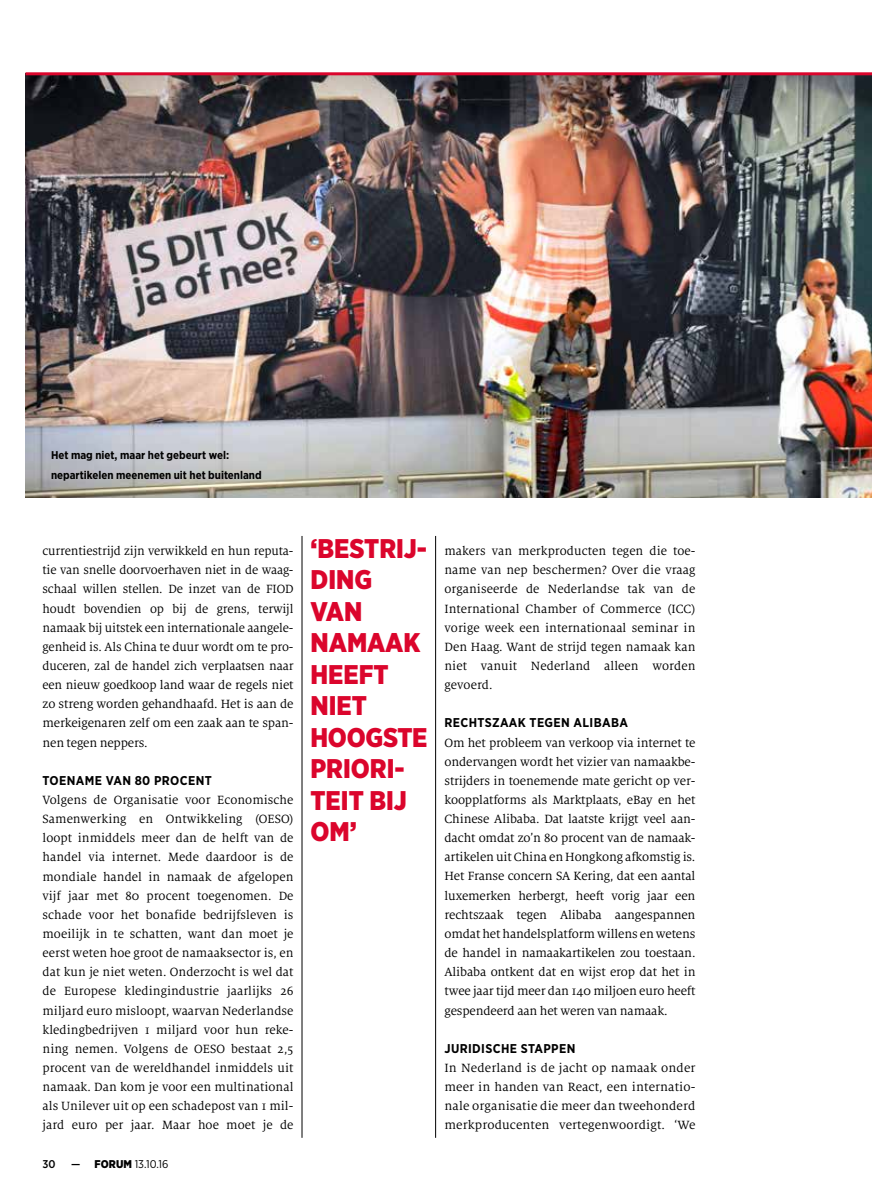
<style>
.page{position:relative;width:872px;height:1191px;background:#fff}
.page>*{position:absolute;margin:0;border:0;box-sizing:border-box;transform-origin:0 0}
.t1{font:900 27px/31.5px "Gotham Narrow";color:#db052c}
.t2{font:13.2px/19.2px "Milo Serif Pro";letter-spacing:.005em;color:#000;text-align:justify}
.t3{font:700 12.75px "Gotham Narrow";letter-spacing:.03em;color:#000}
.t4{font:700 11.25px/19.2px "Gotham Narrow";color:#000}
.t5{font:11.25px "Gotham Narrow";color:#000}
.t6{font:500 11.25px "Gotham Narrow";color:#000}
.s1{font-weight:500}
.s2{font-weight:900}
</style>
<div class="page">
<img style="left:26px;top:75px;width:846px;height:422px">
<hr style="left:26px;top:72px;width:846px;height:3px;background:#db052c">
<hr style="left:302px;top:536px;width:1px;height:601px;background:#000">
<hr style="left:435px;top:536px;width:1px;height:601px;background:#000">
<p class="t4" style="left:51px;top:446px;width:212px">Het mag niet, maar het gebeurt wel: nepartikelen meenemen uit het buitenland</p>
<p class="t2" style="left:43px;top:541px;width:252px">currentiestrijd zijn verwikkeld en hun reputa&shy;tie van snelle doorvoerhaven niet in de waag&shy;schaal willen stellen. De inzet van de FIOD houdt bovendien op bij de grens, terwijl namaak bij uitstek een internationale aangele&shy;genheid is. Als China te duur wordt om te pro&shy;duceren, zal de handel zich verplaatsen naar een nieuw goedkoop land waar de regels niet zo streng worden gehandhaafd. Het is aan de merkeigenaren zelf om een zaak aan te span&shy;nen tegen neppers.</p>
<p class="t3" style="left:43px;top:772px;width:171px">TOENAME VAN 80 PROCENT</p>
<p class="t2" style="left:43px;top:790px;width:252px">Volgens de Organisatie voor Economische Samenwerking en Ontwikkeling (OESO) loopt inmiddels meer dan de helft van de handel via internet. Mede daardoor is de mondiale handel in namaak de afgelopen vijf jaar met 80 procent toegenomen. De schade voor het bonafide bedrijfsleven is moeilijk in te schatten, want dan moet je eerst weten hoe groot de namaaksector is, en dat kun je niet weten. Onderzocht is wel dat de Europese kledingindustrie jaarlijks 26 miljard euro misloopt, waarvan Nederlandse kledingbedrijven 1 miljard voor hun reke&shy;ning nemen. Volgens de OESO bestaat 2,5 procent van de wereldhandel inmiddels uit namaak. Dan kom je voor een multinational als Unilever uit op een schadepost van 1 mil&shy;jard euro per jaar. Maar hoe moet je de</p>
<p class="t6" style="left:43px;top:1156px;width:15px">30</p>
<p class="t5" style="left:71px;top:1156px;width:99px"><span class="s1">—</span> <span class="s2">FORUM</span> 13.10.16</p>
<h1 class="t1" style="left:310px;top:532px;width:118px">‘BESTRIJ-<br>DING<br>VAN<br>NAMAAK<br>HEEFT<br>NIET<br>HOOGSTE<br>PRIORI-<br>TEIT BIJ<br>OM’</h1>
<p class="t2" style="left:444px;top:541px;width:252px">makers van merkproducten tegen die toe&shy;name van nep beschermen? Over die vraag organiseerde de Nederlandse tak van de International Chamber of Commerce (ICC) vorige week een internationaal seminar in Den Haag. Want de strijd tegen namaak kan niet vanuit Nederland alleen worden gevoerd.</p>
<p class="t3" style="left:444px;top:714px;width:185px">RECHTSZAAK TEGEN ALIBABA</p>
<p class="t2" style="left:444px;top:733px;width:252px">Om het probleem van verkoop via internet te ondervangen wordt het vizier van namaakbe&shy;strijders in toenemende mate gericht op ver&shy;koopplatforms als Marktplaats, eBay en het Chinese Alibaba. Dat laatste krijgt veel aan&shy;dacht omdat zo’n 80 procent van de namaak&shy;artikelen uit China en Hongkong afkomstig is.<br>Het Franse concern SA Kering, dat een aantal luxemerken herbergt, heeft vorig jaar een rechtszaak tegen Alibaba aangespannen omdat het handelsplatform willens en wetens de handel in namaakartikelen zou toestaan.<br>Alibaba ontkent dat en wijst erop dat het in twee jaar tijd meer dan 140 miljoen euro heeft gespendeerd aan het weren van namaak.</p>
<p class="t3" style="left:444px;top:1040px;width:132px">JURIDISCHE STAPPEN</p>
<p class="t2" style="left:444px;top:1058px;width:252px">In Nederland is de jacht op namaak onder meer in handen van React, een internatio&shy;nale organisatie die meer dan tweehonderd merkproducenten vertegenwoordigt. ‘We</p>
</div>
